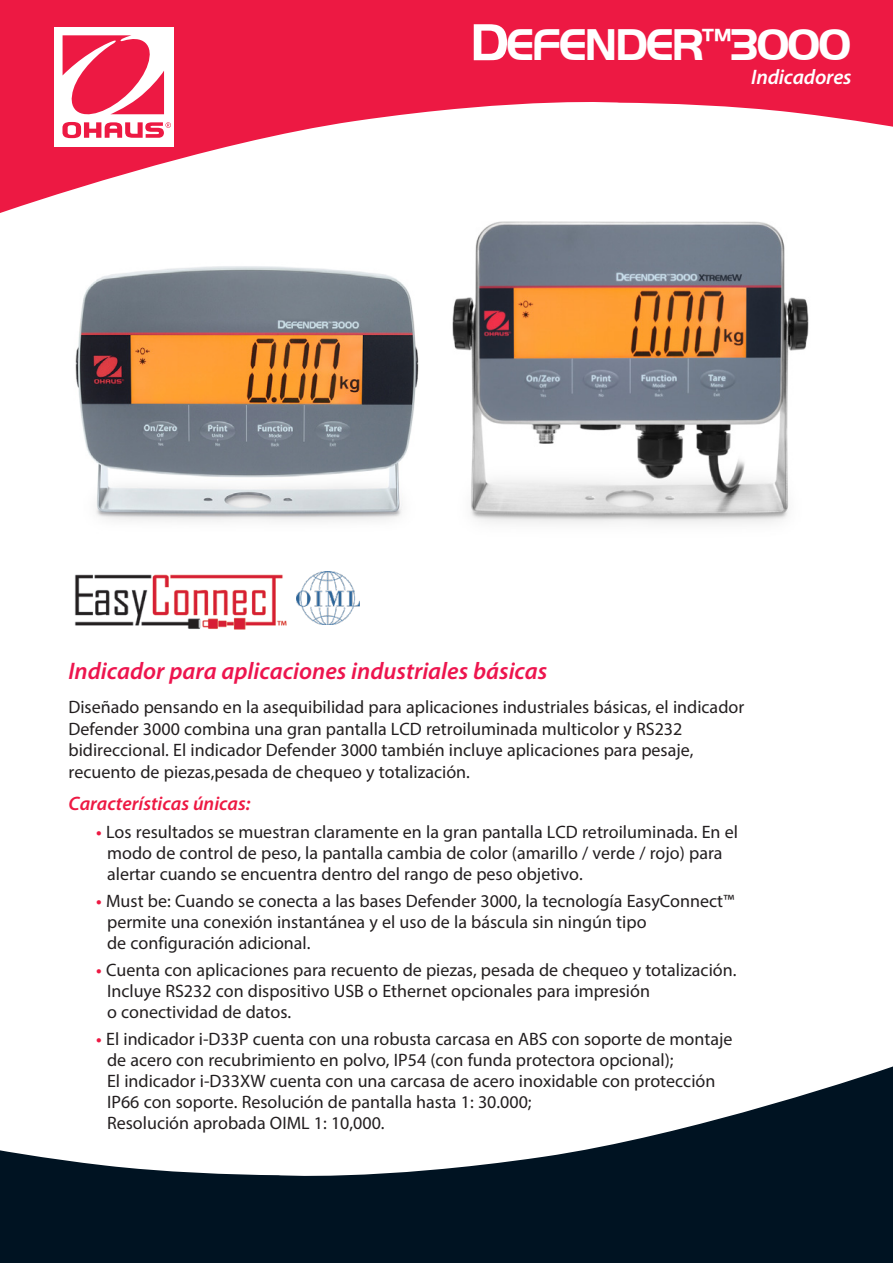
<style>
.page{position:relative;width:893px;height:1263px;background:#fff}
.page>*{position:absolute;margin:0;border:0;box-sizing:border-box;transform-origin:0 0}
.Cover_Product_Sub_Ti{font:700 45.9px "Handel Got D";letter-spacing:-.05em;color:#fff}
.Cover_Headline_Text{font:italic 600 24px "Myriad Pro";color:#ed154e}
.Cover_Product_Sub_Ti-2{font:italic 600 21px "Myriad Pro";letter-spacing:-.01em;color:#fff}
.Cover_Standard_Featu{font:italic 600 19.5px "Myriad Pro";color:#ed1943}
.Cover_Bullet_Point_T{font:18px/21px "Myriad Pro";color:#231f20}
.Cover_Copy_Text{font:18px/21.6px "Myriad Pro";color:#231f20}
.s1{font-size:54px}
.s2{font-weight:600;color:#ed1943}
</style>
<div class="page">
<svg style="left:0;top:0;width:893px;height:213px;fill:#ed1943"></svg>
<div style="left:54px;top:27px;width:120px;height:119px;background:#fff"></div>
<svg style="left:62px;top:35px;width:109px;height:103px"></svg>
<svg style="left:0;top:1066px;width:893px;height:197px;fill:#001322"></svg>
<img style="left:41px;top:212px;width:408px;height:310px">
<img style="left:449px;top:178px;width:376px;height:346px">
<img style="left:74px;top:574px;width:213px;height:56px">
<img style="left:297px;top:572px;width:62px;height:53px">
<p class="Cover_Product_Sub_Ti" style="left:470px;top:19px;width:383px"><span class="s1">D</span>EFENDER<sup>™</sup>3000</p>
<p class="Cover_Product_Sub_Ti-2" style="left:751px;top:66px;width:102px">Indicadores</p>
<p class="Cover_Headline_Text" style="left:68px;top:657px;width:480px">Indicador para aplicaciones industriales básicas</p>
<p class="Cover_Copy_Text" style="left:68px;top:696px;width:677px">Diseñado pensando en la asequibilidad para aplicaciones industriales básicas, el indicador Defender 3000 combina una gran pantalla LCD retroiluminada multicolor y RS232 bidireccional. El indicador Defender 3000 también incluye aplicaciones para pesaje, recuento de piezas,pesada de chequeo y totalización.</p>
<p class="Cover_Standard_Featu" style="left:69px;top:793px;width:183px">Características únicas:</p>
<p class="Cover_Bullet_Point_T" style="left:107px;top:821px;width:632px;text-indent:-11px"><span class="s2">•</span> Los resultados se muestran claramente en la gran pantalla LCD retroiluminada. En el modo de control de peso, la pantalla cambia de color (amarillo / verde / rojo) para alertar cuando se encuentra dentro del rango de peso objetivo.</p>
<p class="Cover_Bullet_Point_T" style="left:107px;top:890px;width:629px;text-indent:-11px"><span class="s2">•</span> Must be: Cuando se conecta a las bases Defender 3000, la tecnología EasyConnect™ permite una conexión instantánea y el uso de la báscula sin ningún tipo<br>de configuración adicional.</p>
<p class="Cover_Bullet_Point_T" style="left:107px;top:959px;width:631px;text-indent:-11px"><span class="s2">•</span> Cuenta con aplicaciones para recuento de piezas, pesada de chequeo y totalización.<br>Incluye RS232 con dispositivo USB o Ethernet opcionales para impresión<br>o conectividad de datos.</p>
<p class="Cover_Bullet_Point_T" style="left:107px;top:1028px;width:627px;text-indent:-11px"><span class="s2">•</span> El indicador i-D33P cuenta con una robusta carcasa en ABS con soporte de montaje de acero con recubrimiento en polvo, IP54 (con funda protectora opcional);<br>El indicador i-D33XW cuenta con una carcasa de acero inoxidable con protección IP66 con soporte. Resolución de pantalla hasta 1: 30.000;<br>Resolución aprobada OIML 1: 10,000.</p>
</div>
